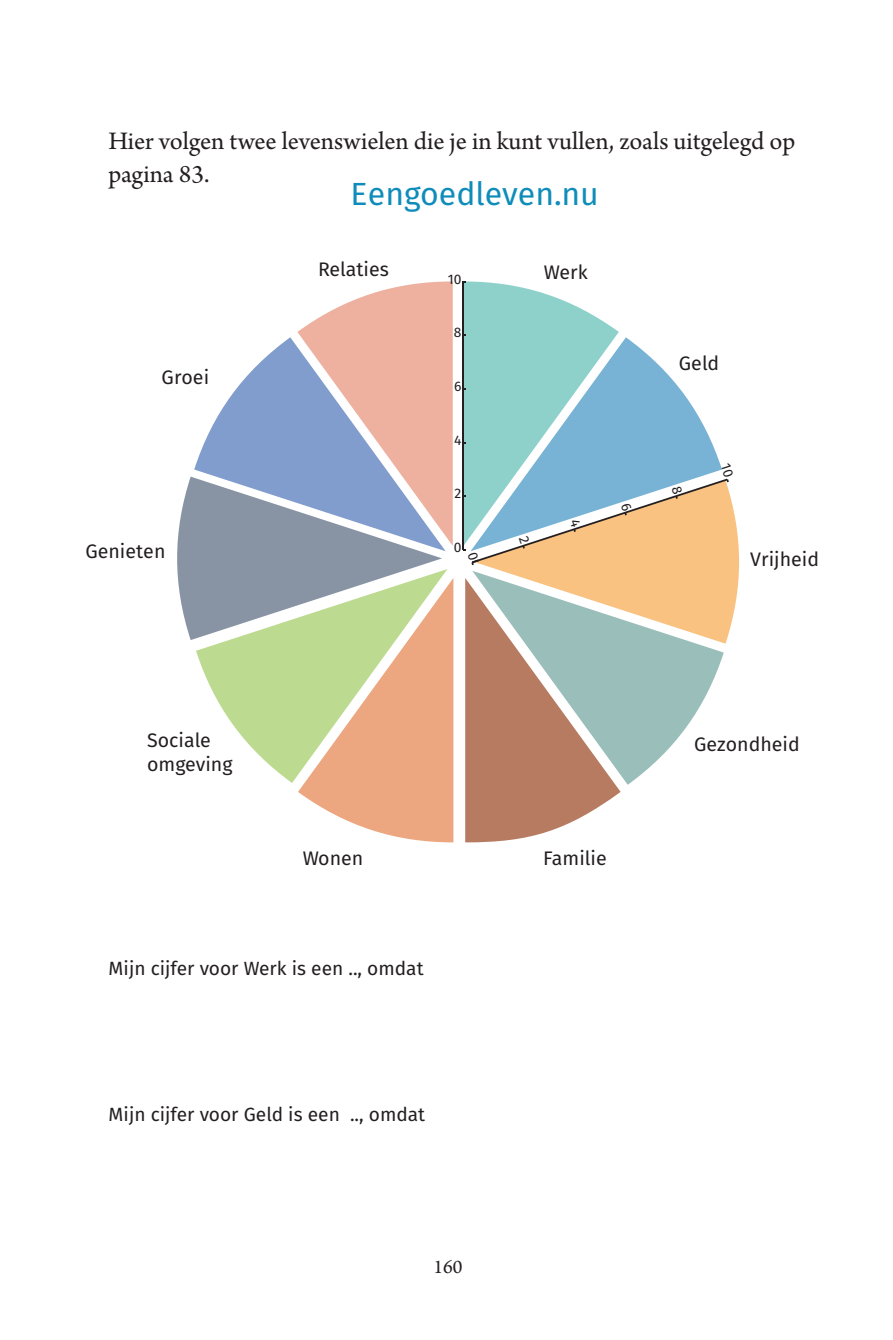
<style>
.page{position:relative;width:893px;height:1340px;background:#fff}
.page>*{position:absolute;margin:0;border:0;box-sizing:border-box;transform-origin:0 0}
.t1{font:31.95px "Fira Sans";letter-spacing:-.005em;color:#0f8cba}
.t2{font:26.55px/33.8px "Arno Pro";letter-spacing:-.005em;color:#231f20}
.t3{font:20.25px "Arno Pro";color:#231f20}
.t4{font:19.57px/23.4px "Fira Sans";color:#231f20}
.t5{font:19.12px "Fira Sans";color:#231f20}
.t6{font:13.72px "Fira Sans";color:#231f20}
</style>
<div class="page">
<svg style="left:177px;top:281px;width:276px;height:561px"></svg>
<div style="left:0;top:231px;width:232px;height:70px;background:#fff"></div>
<svg style="left:462px;top:281px;width:277px;height:561px"></svg>
<h2 class="t2" style="left:108px;top:125px;width:689px">Hier volgen twee levenswielen die je in kunt vullen, zoals uitgelegd op pagina 83.</h2>
<h1 class="t1" style="left:351px;top:171px;width:250px">Eengoedleven.nu</h1>
<p class="t4" style="left:318px;top:258px;width:72px">Relaties</p>
<p class="t4" style="left:544px;top:260px;width:45px">Werk</p>
<p class="t6" style="left:448px;top:269px;width:15px">10</p>
<p class="t4" style="left:162px;top:365px;width:49px">Groei</p>
<p class="t4" style="left:85px;top:539px;width:82px">Genieten</p>
<p class="t4" style="left:147px;top:729px;width:87px">Sociale omgeving</p>
<p class="t6" style="left:454px;top:323px;width:9px">8</p>
<p class="t6" style="left:454px;top:376px;width:9px">6</p>
<p class="t6" style="left:454px;top:430px;width:9px">4</p>
<p class="t6" style="left:455px;top:484px;width:8px">2</p>
<p class="t6" style="left:454px;top:537px;width:9px">0</p>
<p class="t4" style="left:303px;top:846px;width:62px">Wonen</p>
<p class="t4" style="left:543px;top:846px;width:65px">Familie</p>
<p class="t5" style="left:108px;top:954px;width:317px">Mijn cijfer voor Werk is een .., omdat</p>
<p class="t5" style="left:108px;top:1100px;width:318px">Mijn cijfer voor Geld is een .., omdat</p>
<p class="t3" style="left:434px;top:1255px;width:30px">160</p>
<p class="t4" style="left:679px;top:352px;width:42px">Geld</p>
<p class="t4" style="left:750px;top:547px;width:70px">Vrijheid</p>
<p class="t4" style="left:694px;top:733px;width:107px">Gezondheid</p>
</div>
